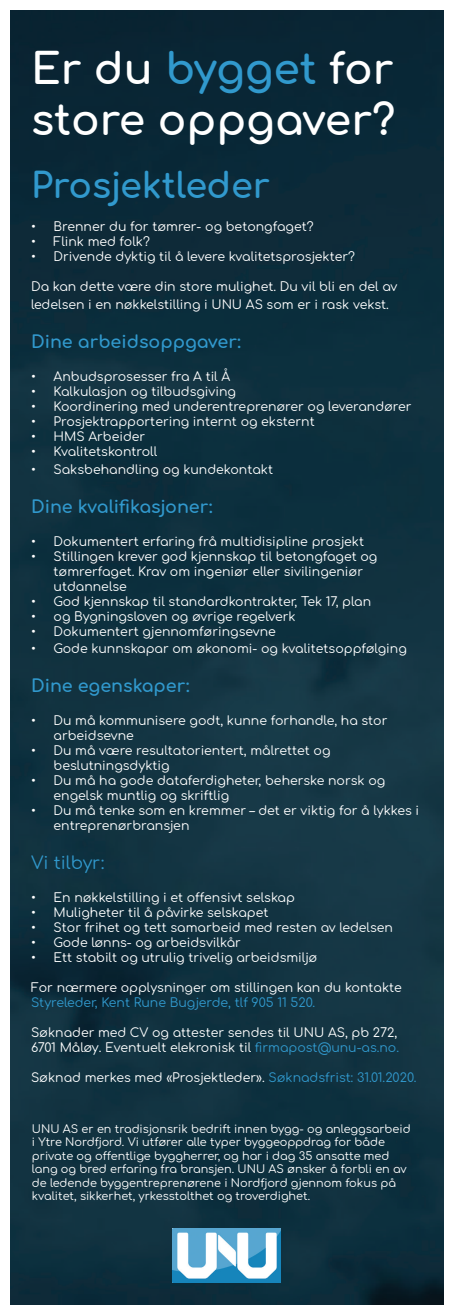
<style>
.page{position:relative;width:454px;height:1315px;background:#fff}
.page>*{position:absolute;margin:0;border:0;box-sizing:border-box;transform-origin:0 0}
.t1{font:42.5px/51px "Comfortaa";color:#fff}
.t2{font:35px "Comfortaa";color:#3199cd}
.t3{font:17.5px "Comfortaa";color:#3199cd}
.t4{font:12.5px/15px "Comfortaa";color:#fff}
.t5{font:12.5px "Comfortaa";color:#3199cd}
.t6{font:11.25px/13.5px "Comfortaa";color:#fff}
.s1{color:#3199cd}
</style>
<div class="page">
<img style="left:11px;top:11px;width:432px;height:1293px">
<img style="left:173px;top:1228px;width:108px;height:54px">
<h1 class="t1" style="left:31px;top:37px;width:365px">Er du <span class="s1">bygget</span> for store oppgaver?</h1>
<h2 class="t2" style="left:31px;top:154px;width:240px">Prosjektleder</h2>
<p class="t4" style="left:31px;top:218px;width:284px">• Brenner du for tømrer- og betongfaget?</p>
<p class="t4" style="left:31px;top:233px;width:120px">• Flink med folk?</p>
<p class="t4" style="left:31px;top:248px;width:325px">• Drivende dyktig til å levere kvalitetsprosjekter?</p>
<p class="t4" style="left:31px;top:276px;width:368px;line-height:18px">Da kan dette være din store mulighet. Du vil bli en del av ledelsen i en nøkkelstilling i UNU AS som er i rask vekst.</p>
<h3 class="t3" style="left:31px;top:326px;width:211px">Dine arbeidsoppgaver:</h3>
<p class="t4" style="left:31px;top:368px;width:201px">• Anbudsprosesser fra A til Å</p>
<p class="t4" style="left:31px;top:383px;width:206px">• Kalkulasjon og tilbudsgiving</p>
<p class="t4" style="left:31px;top:398px;width:382px">• Koordinering med underentreprenører og leverandører</p>
<p class="t4" style="left:31px;top:413px;width:285px">• Prosjektrapportering internt og eksternt</p>
<p class="t4" style="left:31px;top:428px;width:116px">• HMS Arbeider</p>
<p class="t4" style="left:31px;top:443px;width:128px">• Kvalitetskontroll</p>
<p class="t4" style="left:31px;top:461px;width:243px">• Saksbehandling og kundekontakt</p>
<h3 class="t3" style="left:31px;top:491px;width:183px">Dine kvalifikasjoner:</h3>
<p class="t4" style="left:31px;top:533px;width:334px">• Dokumentert erfaring frå multidisipline prosjekt</p>
<p class="t4" style="left:54px;top:548px;width:325px;text-indent:-22px">• Stillingen krever god kjennskap til betongfaget og tømrerfaget. Krav om ingeniør eller sivilingeniør utdannelse</p>
<p class="t4" style="left:31px;top:593px;width:341px">• God kjennskap til standardkontrakter, Tek 17, plan</p>
<p class="t4" style="left:31px;top:608px;width:266px">• og Bygningsloven og øvrige regelverk</p>
<p class="t4" style="left:31px;top:623px;width:246px">• Dokumentert gjennomføringsevne</p>
<p class="t4" style="left:31px;top:639px;width:377px">• Gode kunnskapar om økonomi- og kvalitetsoppfølging</p>
<h3 class="t3" style="left:31px;top:670px;width:160px">Dine egenskaper:</h3>
<p class="t4" style="left:54px;top:711px;width:335px;text-indent:-22px">• Du må kommunisere godt, kunne forhandle, ha stor arbeidsevne</p>
<p class="t4" style="left:54px;top:741px;width:278px;text-indent:-22px">• Du må være resultatorientert, målrettet og beslutningsdyktig</p>
<p class="t4" style="left:54px;top:771px;width:333px;text-indent:-22px">• Du må ha gode dataferdigheter, beherske norsk og engelsk muntlig og skriftlig</p>
<p class="t4" style="left:54px;top:801px;width:367px;text-indent:-22px">• Du må tenke som en kremmer – det er viktig for å lykkes i entreprenørbransjen</p>
<h3 class="t3" style="left:31px;top:847px;width:75px">Vi tilbyr:</h3>
<p class="t4" style="left:31px;top:888px;width:265px">• En nøkkelstilling i et offensivt selskap</p>
<p class="t4" style="left:31px;top:903px;width:239px">• Muligheter til å påvirke selskapet</p>
<p class="t4" style="left:31px;top:918px;width:363px">• Stor frihet og tett samarbeid med resten av ledelsen</p>
<p class="t4" style="left:31px;top:933px;width:211px">• Gode lønns- og arbeidsvilkår</p>
<p class="t4" style="left:31px;top:948px;width:287px">• Ett stabilt og utrulig trivelig arbeidsmiljø</p>
<p class="t4" style="left:31px;top:978px;width:372px">For nærmere opplysninger om stillingen kan du kontakte</p>
<p class="t5" style="left:31px;top:991px;width:285px">Styreleder, Kent Rune Bugjerde, tlf 905 11 520.</p>
<p class="t4" style="left:31px;top:1023px;width:369px">Søknader med CV og attester sendes til UNU AS, pb 272,<br>6701 Måløy. Eventuelt elekronisk til <span class="s1">firmapost@unu-as.no.</span></p>
<p class="t4" style="left:31px;top:1068px;width:386px">Søknad merkes med «Prosjektleder». <span class="s1">Søknadsfrist: 31.01.2020.</span></p>
<p class="t6" style="left:32px;top:1120px;width:380px">UNU AS er en tradisjonsrik bedrift innen bygg- og anleggsarbeid i Ytre Nordfjord. Vi utfører alle typer byggeoppdrag for både private og offentlige byggherrer, og har i dag 35 ansatte med lang og bred erfaring fra bransjen. UNU AS ønsker å forbli en av de ledende byggentreprenørene i Nordfjord gjennom fokus på kvalitet, sikkerhet, yrkesstolthet og troverdighet.</p>
</div>
